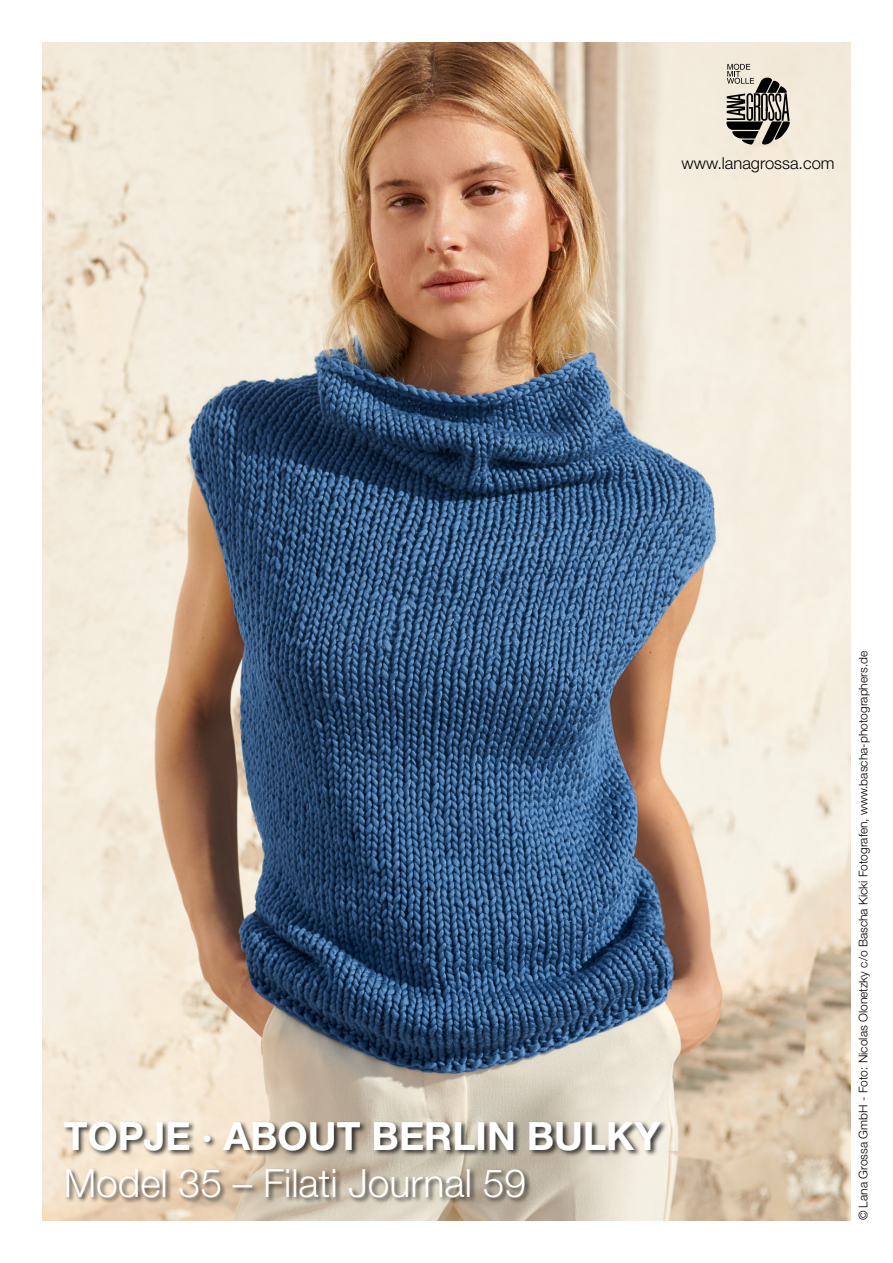
<style>
.page{position:relative;width:893px;height:1263px;background:#fff}
.page>*{position:absolute;margin:0;border:0;box-sizing:border-box;transform-origin:0 0}
.t1{font:300 39px "Helvetica Neue LT";color:#fff}
.t2{font:700 39px "Helvetica Neue LT";color:#fff}
.t3{font:300 16.5px "Helvetica Neue LT";color:#000}
.t4{font:300 12px "Helvetica Neue LT";color:#000}
</style>
<div class="page">
<img style="left:43px;top:43px;width:807px;height:1177px">
<svg style="left:726px;top:64px;width:65px;height:81px;background:#918c82"></svg>
<div style="left:63px;top:1120px;width:605px;height:85px;background:#000;opacity:.75"></div>
<h2 class="t3" style="left:681px;top:153px;width:155px">www.lanagrossa.com</h2>
<h1 class="t2" style="left:64px;top:1112px;width:598px">TOPJE · ABOUT BERLIN BULKY</h1>
<h1 class="t1" style="left:64px;top:1159px;width:464px">Model 35 – Filati Journal 59</h1>
<p class="t4" style="left:856px;top:1220px;width:571px;rotate:-90deg">© Lana Grossa GmbH - Foto: Nicolas Olonetzky c/o Bascha Kicki Fotografen, www.bascha-photographers.de</p>
</div>
